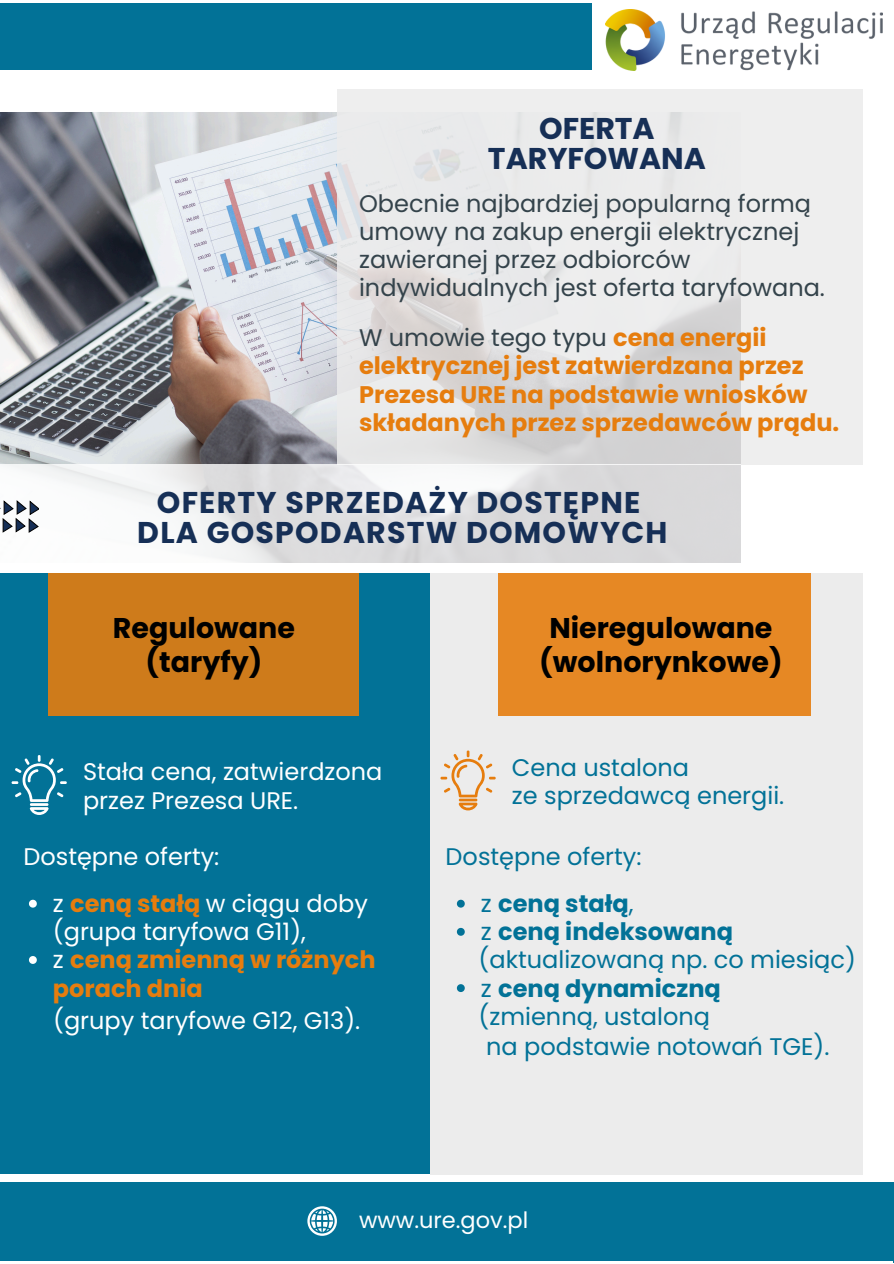
<style>
.page{position:relative;width:894px;height:1264px;background:#fff}
.page>*{position:absolute;margin:0;border:0;box-sizing:border-box;transform-origin:0 0}
.t1{font:700 30px/29.2px "Poppins";letter-spacing:.04em;color:#162f56;text-align:center}
.t2{font:700 30px/29.2px "Poppins";color:#162f56;text-align:center}
.t3{font:700 28.5px/33.8px "Poppins";color:#000;text-align:center}
.t4{font:700 24px/28.2px "Poppins";color:#e67d0e}
.t5{font:24px/28.2px "Poppins";color:#34434b}
.t6{font:24px/28.2px "Poppins";color:#fff}
.t7{font:24px "Poppins";color:#027297}
.t8{font:700 24px "Poppins";color:#027297}
.t9{font:22.5px "Poppins";color:#fff}
.s1{font-weight:400;color:#34434b}
.s2{font-weight:700;color:#e67d0e}
.s3{font-weight:400;color:#fff}
.s4{font-weight:400}
</style>
<div class="page">
<div style="left:1px;top:573px;width:429px;height:600px;background:#027297"></div>
<div style="left:430px;top:573px;width:432px;height:601px;background:#ececec"></div>
<img style="left:0;top:113px;width:337px;height:352px">
<svg style="left:337px;top:89px;width:525px;height:376px;background:#e6e5e6"></svg>
<div style="left:49px;top:573px;width:310px;height:143px;background:#ce7b1b"></div>
<div style="left:497px;top:573px;width:313px;height:143px;background:#e68824"></div>
<svg style="left:29px;top:899px;width:8px;height:8px"></svg>
<svg style="left:29px;top:956px;width:8px;height:7px"></svg>
<img style="left:605px;top:9px;width:277px;height:62px">
<div style="left:0;top:3px;width:591px;height:67px;background:#027297"></div>
<svg style="left:457px;top:899px;width:7px;height:8px"></svg>
<svg style="left:457px;top:927px;width:7px;height:8px"></svg>
<svg style="left:457px;top:984px;width:7px;height:8px"></svg>
<hr style="left:893px;top:1186px;width:1px;height:76px;background:#027297">
<svg style="left:440px;top:750px;width:56px;height:60px"></svg>
<svg style="left:11px;top:755px;width:56px;height:60px"></svg>
<div style="left:0;top:1181px;width:893px;height:79px;background:#027297"></div>
<svg style="left:307px;top:1206px;width:29px;height:29px"></svg>
<svg style="left:2px;top:465px;width:738px;height:98px;fill:#ddddde"></svg>
<svg style="left:0;top:501px;width:39px;height:31px"></svg>
<h1 class="t2" style="left:488px;top:114px;width:219px">OFERTA<br>TARYFOWANA</h1>
<p class="t5" style="left:359px;top:189px;width:467px">Obecnie najbardziej popularną formą umowy na zakup energii elektrycznej zawieranej przez odbiorców indywidualnych jest oferta taryfowana.</p>
<p class="t4" style="left:359px;top:324px;width:481px"><span class="s1">W umowie tego typu</span> cena energii elektrycznej jest zatwierdzana przez Prezesa URE na podstawie wniosków składanych przez sprzedawców prądu.</p>
<p class="t1" style="left:137px;top:488px;width:531px">OFERTY SPRZEDAŻY DOSTĘPNE<br>DLA GOSPODARSTW DOMOWYCH</p>
<h2 class="t3" style="left:113px;top:611px;width:184px">Regulowane (taryfy)</h2>
<p class="t3" style="left:539px;top:611px;width:245px">Nieregulowane (wolnorynkowe)</p>
<p class="t6" style="left:83px;top:758px;width:301px">Stała cena, zatwierdzona przez Prezesa URE.</p>
<p class="t7" style="left:512px;top:750px;width:179px">Cena ustalona</p>
<p class="t7" style="left:512px;top:778px;width:274px">ze sprzedawcą energii.</p>
<p class="t6" style="left:23px;top:842px;width:197px">Dostępne oferty:</p>
<p class="t7" style="left:445px;top:839px;width:197px">Dostępne oferty:</p>
<p class="t6" style="left:53px;top:889px;width:316px">z <span class="s2">ceną stałą</span> w ciągu doby (grupa taryfowa G11),</p>
<p class="t4" style="left:53px;top:945px;width:324px"><span class="s3">z</span> ceną zmienną w różnych porach dnia</p>
<p class="t6" style="left:53px;top:1006px;width:308px">(grupy taryfowe G12, G13).</p>
<p class="t8" style="left:480px;top:886px;width:154px"><span class="s4">z</span> ceną stałą<span class="s4">,</span></p>
<p class="t8" style="left:480px;top:915px;width:253px"><span class="s4">z</span> ceną indeksowaną</p>
<p class="t7" style="left:478px;top:943px;width:379px">(aktualizowaną np. co miesiąc)</p>
<h2 class="t8" style="left:480px;top:971px;width:241px"><span class="s4">z</span> ceną dynamiczną</h2>
<p class="t7" style="left:478px;top:999px;width:233px">(zmienną, ustaloną</p>
<p class="t7" style="left:486px;top:1029px;width:344px">na podstawie notowań TGE).</p>
<p class="t9" style="left:359px;top:1204px;width:171px">www.ure.gov.pl</p>
</div>
